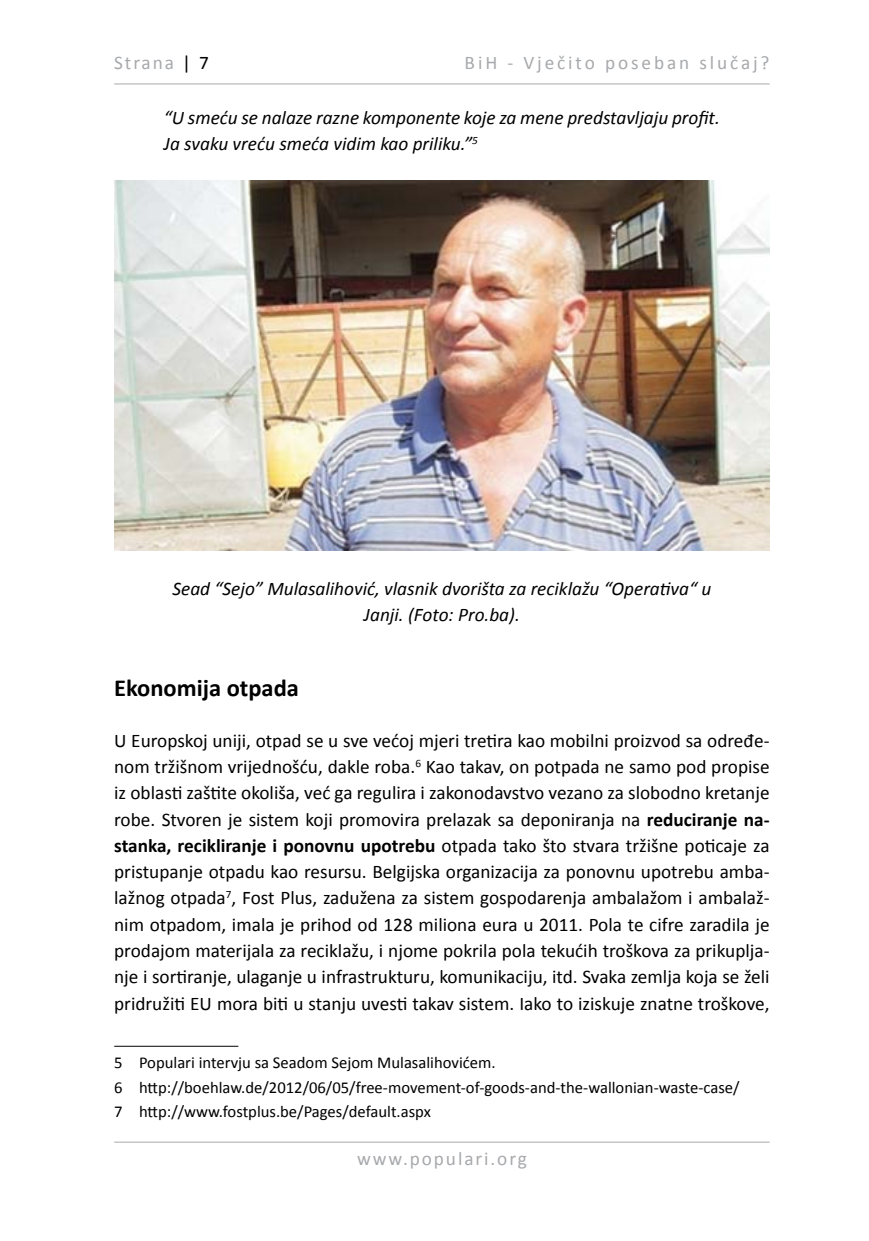
<style>
.page{position:relative;width:869px;height:1241px;background:#fff}
.page>*{position:absolute;margin:0;border:0;box-sizing:border-box;transform-origin:0 0}
.t1{font:700 24.5px "Calibri";color:#000}
.t2{font:19.25px/26.2px "Calibri";color:#000;text-align:justify}
.t3{font:italic 19.25px/26.2px "Calibri";color:#000}
.t4{font:19.25px "Calibri";letter-spacing:.14em;color:#a7a9ac}
.t5{font:19.25px "Calibri";letter-spacing:.1em;color:#a7a9ac}
.t6{font:16.62px/24.3px "Calibri";color:#000}
.s1{color:#000}
.s2{font-weight:700}
</style>
<div class="page">
<hr style="left:114px;top:84px;width:655px;height:1px;background:#a7a9ac">
<hr style="left:114px;top:1141px;width:655px;height:1px;background:#a7a9ac">
<hr style="left:114px;top:1045px;width:124px;height:1px;background:#000">
<img style="left:114px;top:180px;width:655px;height:370px">
<p class="t4" style="left:114px;top:51px;width:96px">Strana <span class="s1">| 7</span></p>
<p class="t4" style="left:464px;top:51px;width:306px">BiH - Vječito poseban slučaj?</p>
<p class="t3" style="left:164px;top:103px;width:557px">“U smeću se nalaze razne komponente koje za mene predstavljaju profit.<br>Ja svaku vreću smeća vidim kao priliku.”<sup>5</sup></p>
<p class="t3" style="left:172px;top:574px;width:540px;text-align:center">Sead “Sejo” Mulasalihović, vlasnik dvorišta za reciklažu “Operativa“ u<br>Janji. (Foto: Pro.ba).</p>
<p class="t1" style="left:114px;top:671px;width:186px">Ekonomija otpada</p>
<p class="t2" style="left:114px;top:727px;width:656px">U Europskoj uniji, otpad se u sve većoj mjeri tretira kao mobilni proizvod sa određe&shy;nom tržišnom vrijednošću, dakle roba.<sup>6</sup> Kao takav, on potpada ne samo pod propise iz oblasti zaštite okoliša, već ga regulira i zakonodavstvo vezano za slobodno kretanje robe. Stvoren je sistem koji promovira prelazak sa deponiranja na <span class="s2">reduciranje na&shy;stanka, recikliranje i ponovnu upotrebu</span> otpada tako što stvara tržišne poticaje za pristupanje otpadu kao resursu. Belgijska organizacija za ponovnu upotrebu amba&shy;lažnog otpada<sup>7</sup>, Fost Plus, zadužena za sistem gospodarenja ambalažom i ambalaž&shy;nim otpadom, imala je prihod od 128 miliona eura u 2011. Pola te cifre zaradila je prodajom materijala za reciklažu, i njome pokrila pola tekućih troškova za prikuplja&shy;nje i sortiranje, ulaganje u infrastrukturu, komunikaciju, itd. Svaka zemlja koja se želi pridružiti EU mora biti u stanju uvesti takav sistem. I ako to iziskuje znatne troškove,</p>
<p class="t6" style="left:114px;top:1050px;width:626px">5 Populari intervju sa Seadom Sejom M ulasalihovićem.<br>6 http://boehlaw.de/2012/06/05/free-movement-of-goods-and-the-wallonian-waste-case/<br>7 http://www.fostplus.be/Pages/default.aspx</p>
<p class="t5" style="left:357px;top:1146px;width:171px">www.populari.org</p>
</div>
